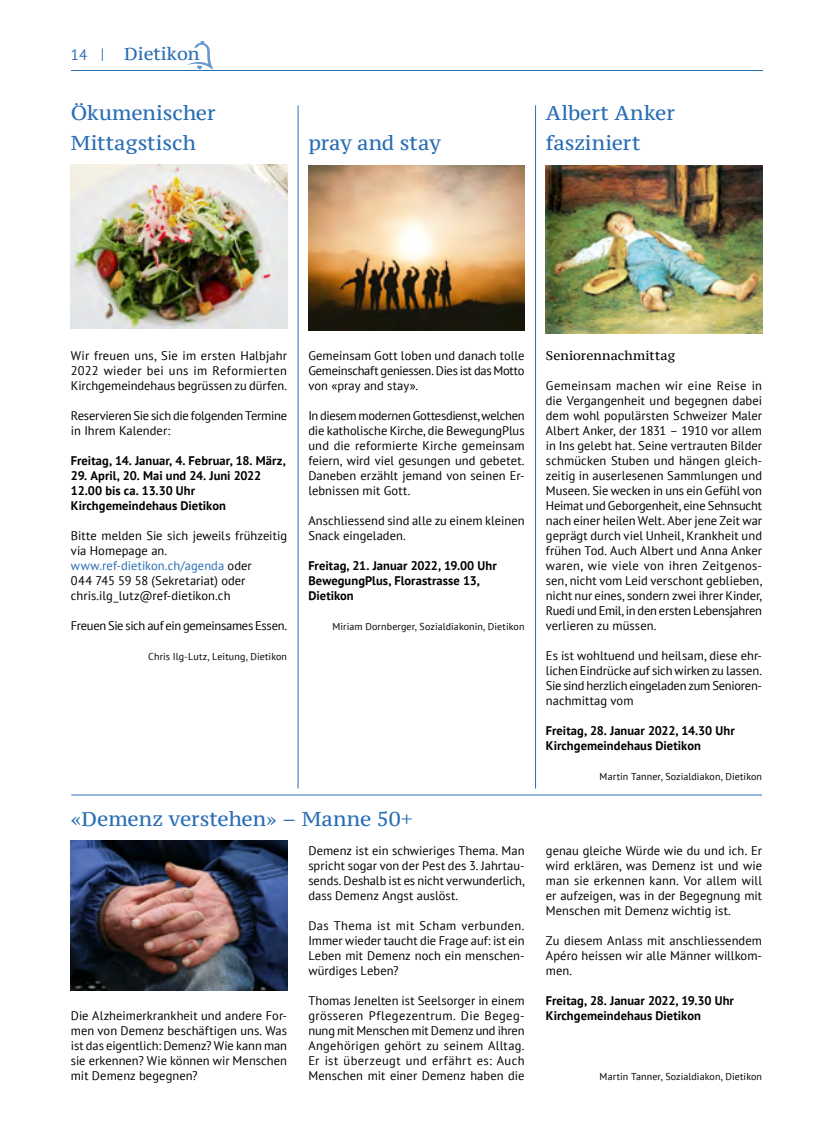
<style>
.page{position:relative;width:833px;height:1134px;background:#fff}
.page>*{position:absolute;margin:0;border:0;box-sizing:border-box;transform-origin:0 0}
.t1{font:20px/30px "PT Serif Caption";letter-spacing:-.005em;color:#286db5}
.t2{font:17.5px "PT Serif Caption";color:#286db5}
.t3{font:15px "PT Sans";color:#286db5}
.t4{font:12.5px/15px "PT Sans";letter-spacing:.005em;color:#000;text-align:justify}
.t5{font:700 12.5px/15px "PT Sans";letter-spacing:.005em;color:#000}
.t6{font:12.5px/15px "PT Sans";letter-spacing:-.015em;color:#000}
.t7{font:12.5px "PT Sans";letter-spacing:-.025em;color:#000}
.t8{font:12.5px "PT Serif Caption";letter-spacing:.015em;color:#000}
.t9{font:10px "PT Sans";letter-spacing:.01em;color:#000}
.s1{color:#286db5}
</style>
<div class="page">
<hr style="left:71px;top:70px;width:691px;height:1px;background:#286db5">
<svg style="left:187px;top:41px;width:26px;height:29px"></svg>
<hr style="left:71px;top:795px;width:691px;height:1px;background:#286db5">
<img style="left:71px;top:165px;width:216px;height:163px">
<img style="left:71px;top:840px;width:216px;height:150px">
<img style="left:546px;top:165px;width:216px;height:169px">
<img style="left:308px;top:165px;width:216px;height:165px">
<hr style="left:535px;top:105px;width:1px;height:683px;background:#286db5">
<hr style="left:298px;top:105px;width:1px;height:683px;background:#286db5">
<p class="t3" style="left:71px;top:45px;width:35px">14 |</p>
<h2 class="t2" style="left:124px;top:43px;width:77px">Dietikon</h2>
<h1 class="t1" style="left:71px;top:98px;width:146px">Ökumenischer<br>Mittagstisch</h1>
<h1 class="t1" style="left:308px;top:128px;width:134px">pray and stay</h1>
<h1 class="t1" style="left:546px;top:98px;width:131px">Albert Anker fasziniert</h1>
<p class="t4" style="left:71px;top:348px;width:218px">Wir freuen uns, Sie im ersten Halbjahr 2022 wieder bei uns im Reformierten Kirchgemeindehaus begrüssen zu dürfen.</p>
<p class="t6" style="left:71px;top:408px;width:218px">Reservieren Sie sich die folgenden Termine in Ihrem Kalender:</p>
<p class="t5" style="left:71px;top:453px;width:216px">Freitag, 14. Januar, 4. Februar, 18. März,</p>
<p class="t5" style="left:71px;top:468px;width:192px">29. April, 20. Mai und 24. Juni 2022<br>12.00 bis ca. 13.30 Uhr<br>Kirchgemeindehaus Dietikon</p>
<p class="t4" style="left:71px;top:528px;width:218px;text-align:left">Bitte melden Sie sich jeweils frühzeitig via Homepage an. <span class="s1">www.ref-dietikon.ch/agenda</span> oder<br>044 745 59 58 (Sekretariat) oder chris.ilg_lutz@ref-dietikon.ch</p>
<p class="t7" style="left:71px;top:618px;width:218px">Freuen Sie sich auf ein gemeinsames Essen.</p>
<p class="t9" style="left:148px;top:650px;width:140px">Chris Ilg-Lutz, Leitung, Dietikon</p>
<p class="t4" style="left:308px;top:348px;width:218px">Gemeinsam Gott loben und danach tolle Gemeinschaft geniessen. Dies ist das Motto von «pray and stay».</p>
<p class="t4" style="left:308px;top:408px;width:218px">In diesem modernen Gottesdienst, welchen die katholische Kirche, die BewegungPlus und die reformierte Kirche gemeinsam feiern, wird viel gesungen und gebetet.<br>Daneben erzählt jemand von seinen Er&shy;lebnissen mit Gott.</p>
<p class="t4" style="left:308px;top:513px;width:218px">Anschliessend sind alle zu einem kleinen<br>Snack eingeladen.</p>
<p class="t5" style="left:308px;top:558px;width:190px">Freitag, 21. Januar 2022, 19.00 Uhr<br>BewegungPlus, Florastrasse 13,<br>Dietikon</p>
<p class="t9" style="left:332px;top:620px;width:193px">Miriam Dornberger, Sozialdiakonin, Dietikon</p>
<h1 class="t1" style="left:71px;top:803px;width:343px">«Demenz verstehen» – Manne 50+</h1>
<p class="t4" style="left:71px;top:1008px;width:218px">Die Alzheimerkrankheit und andere For&shy;men von Demenz beschäftigen uns. Was ist das eigentlich: Demenz? Wie kann man sie erkennen? Wie können wir Menschen mit Demenz begegnen?</p>
<p class="t4" style="left:308px;top:843px;width:218px">Demenz ist ein schwieriges Thema. Man spricht sogar von der Pest des 3. Jahrtau&shy;sends. Deshalb ist es nicht verwunderlich, dass Demenz Angst auslöst.</p>
<p class="t4" style="left:308px;top:918px;width:218px">Das Thema ist mit Scham verbunden.<br>Immer wieder taucht die Frage auf: ist ein Leben mit Demenz noch ein menschen&shy;würdiges Leben?</p>
<p class="t4" style="left:308px;top:993px;width:218px">Thomas Jenelten ist Seelsorger in einem grösseren Pflegezentrum. Die Begeg&shy;nung mit Menschen mit Demenz und ihren Angehörigen gehört zu seinem Alltag.<br>Er ist überzeugt und erfährt es: Auch Menschen mit einer Demenz haben die</p>
<p class="t8" style="left:546px;top:347px;width:131px">Seniorennachmittag</p>
<p class="t4" style="left:546px;top:378px;width:218px">Gemeinsam machen wir eine Reise in die Vergangenheit und begegnen dabei dem wohl populärsten Schweizer Maler Albert Anker, der 1831 – 1910 vor allem in Ins gelebt hat. Seine vertrauten Bilder schmücken Stuben und hängen gleich&shy;zeitig in auserlesenen Sammlungen und Museen. Sie wecken in uns ein Gefühl von Heimat und Geborgenheit, eine Sehnsucht nach einer heilen Welt. Aber jene Zeit war geprägt durch viel Unheil, Krankheit und frühen Tod. Auch Albert und Anna Anker waren, wie viele von ihren Zeitgenos&shy;sen, nicht vom Leid verschont geblieben, nicht nur eines, sondern zwei ihrer Kinder, Ruedi und Emil, in den ersten Lebensjahren verlieren zu müssen.</p>
<p class="t4" style="left:546px;top:648px;width:218px">Es ist wohltuend und heilsam, diese ehr&shy;lichen Eindrücke auf sich wirken zu lassen.<br>Sie sind herzlich eingeladen zum Senioren&shy;nachmittag vom</p>
<p class="t5" style="left:546px;top:723px;width:190px">Freitag, 28. Januar 2022, 14.30 Uhr<br>Kirchgemeindehaus Dietikon</p>
<p class="t9" style="left:599px;top:770px;width:164px">Martin Tanner, Sozialdiakon, Dietikon</p>
<p class="t4" style="left:546px;top:843px;width:218px">genau gleiche Würde wie du und ich. Er wird erklären, was Demenz ist und wie man sie erkennen kann. Vor allem will er aufzeigen, was in der Begegnung mit Menschen mit Demenz wichtig ist.</p>
<p class="t4" style="left:546px;top:933px;width:218px">Zu diesem Anlass mit anschliessendem Apéro heissen wir alle Männer willkom&shy;men.</p>
<p class="t5" style="left:546px;top:993px;width:190px">Freitag, 28. Januar 2022, 19.30 Uhr<br>Kirchgemeindehaus Dietikon</p>
<p class="t9" style="left:599px;top:1070px;width:164px">Martin Tanner, Sozialdiakon, Dietikon</p>
</div>
